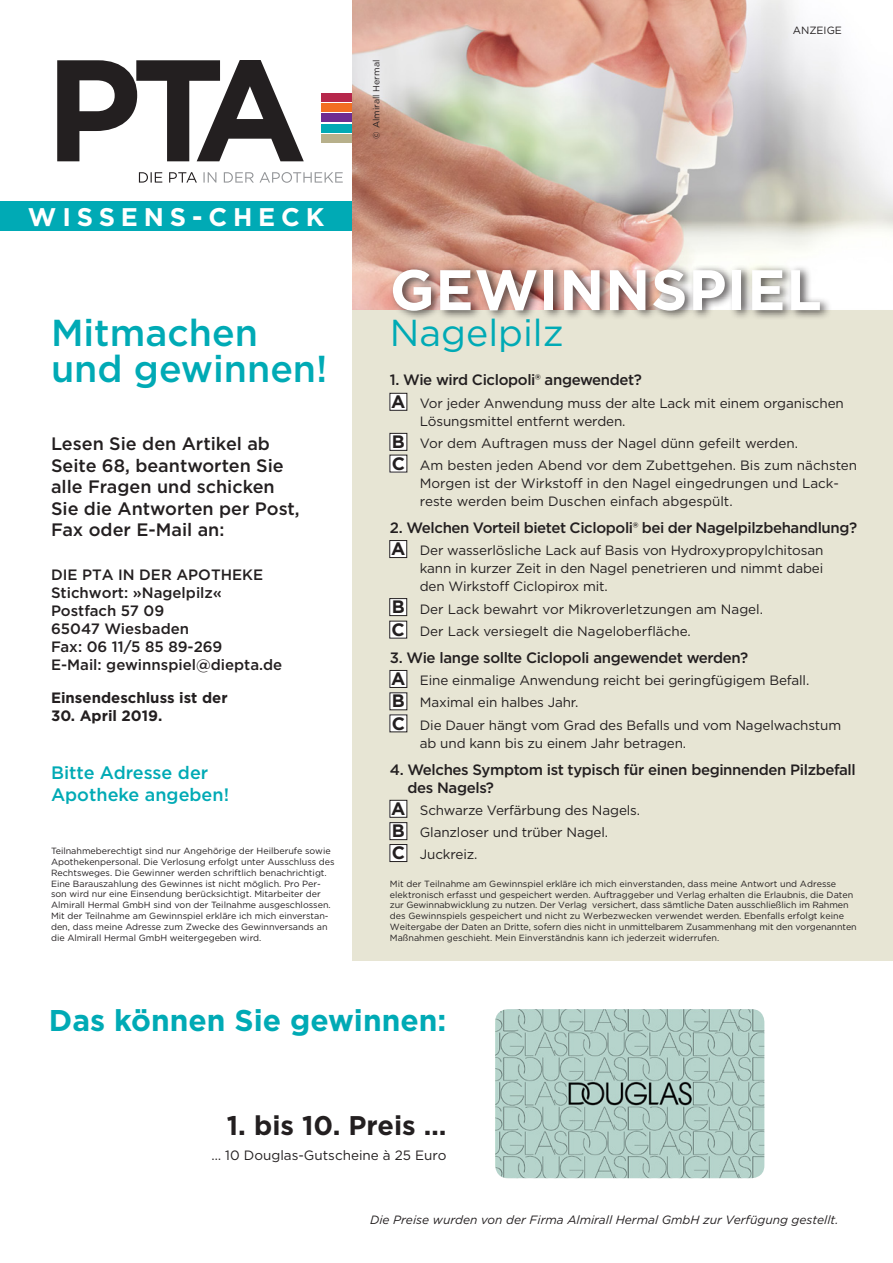
<style>
.page{position:relative;width:893px;height:1263px;background:#fff}
.page>*{position:absolute;margin:0;border:0;box-sizing:border-box;transform-origin:0 0}
.t1{font:700 57px "Gotham";letter-spacing:.015em;color:#fff}
.t2{font:500 37.5px/36px "Gotham";color:#00aab5}
.t3{font:37.5px "Gotham";color:#00aab5}
.t4{font:700 30px "Gotham";color:#00aab5}
.t5{font:700 27px "Gotham";color:#231f20}
.t6{font:700 25.5px "Gotham";letter-spacing:.23em;color:#fff}
.t7{font:500 18px/21.6px "Gotham";color:#231f20}
.t8{font:500 18px/21.6px "Gotham";color:#00aab5}
.t9{font:700 18px "Gotham";color:#231f20}
.t10{font:500 15px/18px "Gotham";letter-spacing:-.025em;color:#231f20}
.t11{font:500 15px/18px "Gotham";color:#231f20}
.t12{font:700 15px "Gotham";color:#231f20}
.t13{font:13.5px/22.2px "Gotham";letter-spacing:-.01em;color:#231f20}
.t14{font:italic 12px "Gotham";color:#231f20}
.t15{font:10.5px "Gotham";color:#231f20}
.t16{font:9px/10.8px "Gotham";color:#231f20}
</style>
<div class="page">
<div style="left:352px;top:298px;width:541px;height:663px;background:#e7e5d4"></div>
<div style="left:322px;top:93px;width:30px;height:9px;background:#b6274b"></div>
<div style="left:322px;top:103px;width:30px;height:9px;background:#f36e21"></div>
<div style="left:322px;top:114px;width:30px;height:8px;background:#6e2c91"></div>
<div style="left:322px;top:124px;width:30px;height:8px;background:#00aab5"></div>
<div style="left:322px;top:134px;width:30px;height:9px;background:#b7b08b"></div>
<svg style="left:203px;top:172px;width:140px;height:11px"></svg>
<svg style="left:139px;top:172px;width:58px;height:11px"></svg>
<svg style="left:57px;top:60px;width:247px;height:101px"></svg>
<div style="left:0;top:201px;width:352px;height:30px;background:#00aab5"></div>
<img style="left:352px;top:0;width:541px;height:310px">
<div style="left:389px;top:263px;width:443px;height:58px;background:#231f20;opacity:.75"></div>
<div style="left:390px;top:393px;width:17px;height:17px;background:#fff"></div>
<div style="left:390px;top:433px;width:17px;height:17px;background:#fff"></div>
<div style="left:390px;top:433px;width:17px;height:18px;border:1px solid #231f20"></div>
<div style="left:390px;top:621px;width:17px;height:17px;background:#fff"></div>
<div style="left:389px;top:621px;width:18px;height:17px;border:1px solid #231f20"></div>
<div style="left:390px;top:455px;width:17px;height:17px;background:#fff"></div>
<div style="left:390px;top:540px;width:17px;height:17px;background:#fff"></div>
<div style="left:389px;top:540px;width:18px;height:18px;border:1px solid #231f20"></div>
<div style="left:390px;top:599px;width:17px;height:17px;background:#fff"></div>
<div style="left:389px;top:598px;width:18px;height:18px;border:1px solid #231f20"></div>
<div style="left:390px;top:670px;width:17px;height:17px;background:#fff"></div>
<div style="left:390px;top:670px;width:17px;height:18px;border:1px solid #231f20"></div>
<div style="left:390px;top:800px;width:17px;height:17px;background:#fff"></div>
<div style="left:390px;top:693px;width:17px;height:17px;background:#fff"></div>
<div style="left:390px;top:823px;width:17px;height:17px;background:#fff"></div>
<div style="left:390px;top:822px;width:17px;height:18px;border:1px solid #231f20"></div>
<div style="left:390px;top:715px;width:17px;height:17px;background:#fff"></div>
<div style="left:390px;top:844px;width:17px;height:17px;background:#fff"></div>
<div style="left:390px;top:844px;width:17px;height:18px;border:1px solid #231f20"></div>
<img style="left:495px;top:1009px;width:269px;height:169px">
<h3 class="t6" style="left:28px;top:200px;width:298px">WISSENS-CHECK</h3>
<h2 class="t2" style="left:51px;top:314px;width:278px">Mitmachen und gewinnen!</h2>
<h3 class="t7" style="left:51px;top:433px;width:250px">Lesen Sie den Artikel ab<br>Seite 68, beantworten Sie alle Fragen und schicken<br>Sie die Antworten per Post,<br>Fax oder E-Mail an:</h3>
<h3 class="t11" style="left:51px;top:565px;width:233px">DIE PTA IN DER APOTHEKE<br>Stichwort: »Nagelpilz«<br>Postfach 57 09<br>65047 Wiesbaden<br>Fax: 06 11/5 85 89-269<br>E-Mail: gewinnspiel@diepta.de</h3>
<h3 class="t12" style="left:51px;top:687px;width:178px">Einsendeschluss ist der</h3>
<h3 class="t12" style="left:51px;top:705px;width:113px">30. April 2019.</h3>
<h3 class="t8" style="left:51px;top:762px;width:180px">Bitte Adresse der<br>Apotheke angeben!</h3>
<p class="t16" style="left:51px;top:845px;width:285px">Teilnahmeberechtigt sind nur Angehörige der Heilberufe sowie Apothekenpersonal. Die Verlosung erfolgt unter Ausschluss des Rechtsweges. Die Gewinner werden schriftlich benachrichtigt.<br>Eine Barauszahlung des Gewinnes ist nicht möglich. Pro Per&shy;son wird nur eine Einsendung berücksichtigt. Mitarbeiter der Almirall Hermal GmbH sind von der Teilnahme ausgeschlossen.<br>Mit der Teilnahme am Gewinnspiel erkläre ich mich einverstan&shy;den, dass meine Adresse zum Zwecke des Gewinnversands an die Almirall Hermal GmbH weitergegeben wird.</p>
<p class="t16" style="left:371px;top:139px;width:80px;rotate:-90deg">© Almirall Hermal</p>
<p class="t15" style="left:793px;top:23px;width:51px">ANZEIGE</p>
<h1 class="t1" style="left:390px;top:252px;width:433px">GEWINNSPIEL</h1>
<h2 class="t3" style="left:390px;top:309px;width:175px">Nagelpilz</h2>
<h3 class="t10" style="left:390px;top:371px;width:254px">1. Wie wird Ciclopoli® angewendet?</h3>
<h3 class="t13" style="left:420px;top:393px;width:425px;line-height:18px">Vor jeder Anwendung muss der alte Lack mit einem organischen<br>Lösungsmittel entfernt werden.</h3>
<h3 class="t13" style="left:420px;top:432px;width:439px">Vor dem Auftragen muss der Nagel dünn gefeilt werden.<br>Am besten jeden Abend vor dem Zubettgehen. Bis zum nächsten</h3>
<h3 class="t13" style="left:420px;top:474px;width:420px;line-height:18px">Morgen ist der Wirkstoff in den Nagel eingedrungen und Lack&shy;reste werden beim Duschen einfach abgespült.</h3>
<h3 class="t10" style="left:390px;top:518px;width:469px">2. Welchen Vorteil bietet Ciclopoli® bei der Nagelpilzbehandlung?</h3>
<h3 class="t13" style="left:420px;top:541px;width:405px;line-height:18px;text-align:justify">Der wasserlösliche Lack auf Basis von Hydroxypropylchitosan kann in kurzer Zeit in den Nagel penetrieren und nimmt dabei den Wirkstoff Ciclopirox mit.</h3>
<h3 class="t13" style="left:420px;top:597px;width:345px">Der Lack bewahrt vor Mikroverletzungen am Nagel.<br>Der Lack versiegelt die Nageloberfläche.</h3>
<h3 class="t10" style="left:390px;top:648px;width:360px">3. Wie lange sollte Ciclopoli angewendet werden?</h3>
<h3 class="t13" style="left:420px;top:669px;width:423px">Eine einmalige Anwendung reicht bei geringfügigem Befall.<br>Maximal ein halbes Jahr.<br>Die Dauer hängt vom Grad des Befalls und vom Nagelwachstum</h3>
<h3 class="t13" style="left:420px;top:731px;width:268px">ab und kann bis zu einem Jahr betragen.</h3>
<h3 class="t10" style="left:407px;top:760px;width:450px;text-indent:-18px">4. Welches Symptom ist typisch für einen beginnenden Pilzbefall des Nagels?</h3>
<h3 class="t13" style="left:420px;top:799px;width:222px">Schwarze Verfärbung des Nagels.<br>Glanzloser und trüber Nagel.<br>Juckreiz.</h3>
<p class="t16" style="left:390px;top:878px;width:468px">Mit der Teilnahme am Gewinnspiel erkläre ich mich einverstanden, dass meine Antwort und Adresse elektronisch erfasst und gespeichert werden. Auftraggeber und Verlag erhalten die Erlaubnis, die Daten zur Gewinnabwicklung zu nutzen. Der Verlag versichert, dass sämtliche Daten ausschließlich im Rahmen des Gewinnspiels gespeichert und nicht zu Werbezwecken verwendet werden. Ebenfalls erfolgt keine Weitergabe der Daten an Dritte, sofern dies nicht in unmittelbarem Zusammenhang mit den vorgenannten Maßnahmen geschieht. Mein Einverständnis kann ich jederzeit widerrufen.</p>
<h3 class="t9" style="left:391px;top:390px;width:16px">A</h3>
<h3 class="t9" style="left:392px;top:430px;width:14px">B</h3>
<h3 class="t9" style="left:392px;top:451px;width:15px">C</h3>
<h3 class="t9" style="left:391px;top:537px;width:16px">A</h3>
<h3 class="t9" style="left:392px;top:595px;width:14px">B</h3>
<h3 class="t9" style="left:392px;top:617px;width:15px">C</h3>
<h3 class="t9" style="left:391px;top:667px;width:16px">A</h3>
<h3 class="t9" style="left:392px;top:689px;width:14px">B</h3>
<h3 class="t9" style="left:392px;top:711px;width:15px">C</h3>
<h3 class="t9" style="left:391px;top:797px;width:16px">A</h3>
<h3 class="t9" style="left:392px;top:819px;width:14px">B</h3>
<h3 class="t9" style="left:392px;top:841px;width:15px">C</h3>
<h3 class="t4" style="left:49px;top:1000px;width:399px">Das können Sie gewinnen:</h3>
<h3 class="t5" style="left:227px;top:1108px;width:221px">1. bis 10. Preis …</h3>
<h3 class="t13" style="left:211px;top:1144px;width:237px">… 10 Douglas-Gutscheine à 25 Euro</h3>
<h3 class="t14" style="left:370px;top:1212px;width:470px">Die Preise wurden von der Firma Almirall Hermal GmbH zur Verfügung gestellt.</h3>
</div>
